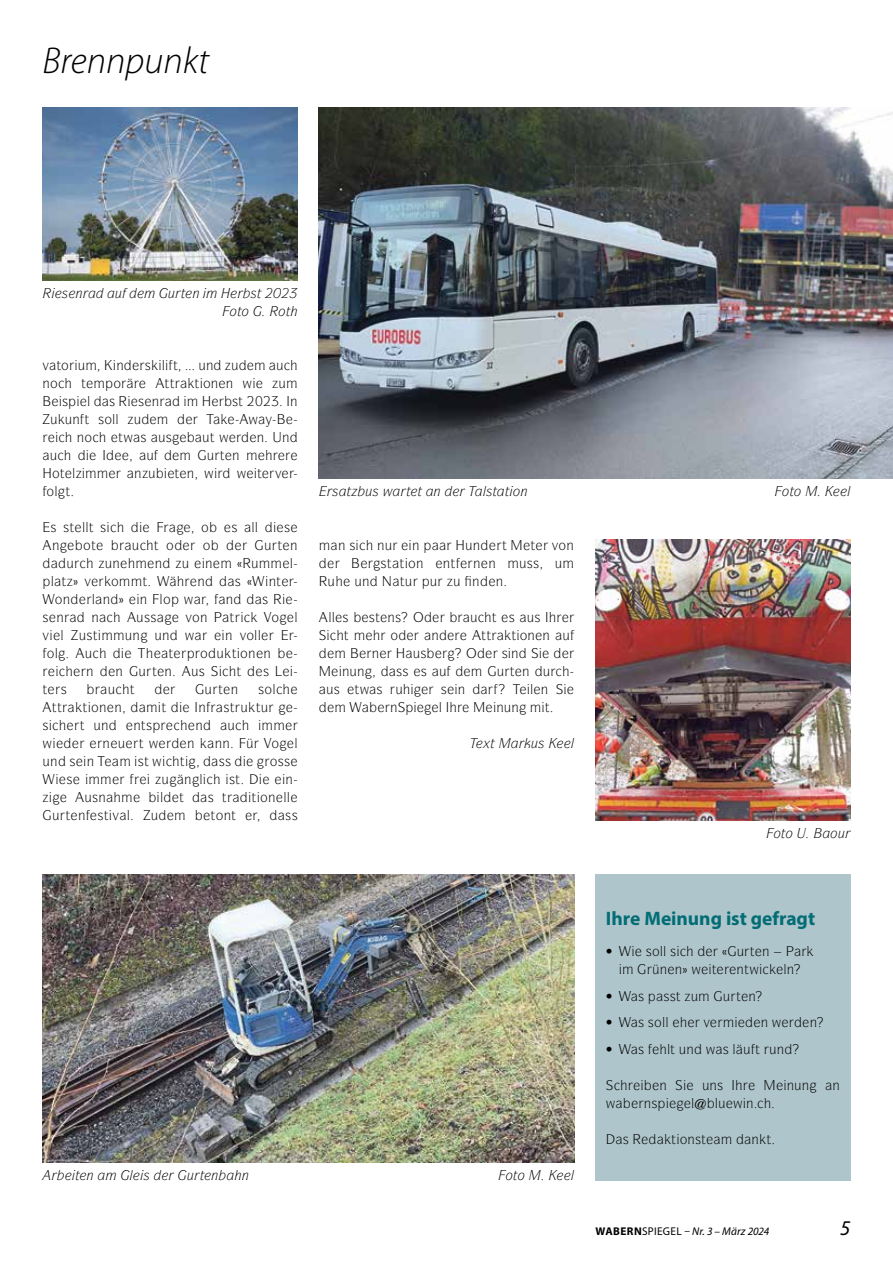
<style>
.page{position:relative;width:893px;height:1263px;background:#fff}
.page>*{position:absolute;margin:0;border:0;box-sizing:border-box;transform-origin:0 0}
.t1{font:italic 300 37.5px "Myriad Pro";color:#000}
.t2{font:italic 21px "Myriad Pro";color:#000}
.t3{font:700 19.5px "Myriad Pro";color:#036d75}
.t4{font:13.5px "ITC Symbol Std";color:#000}
.t5{font:italic 13.5px "ITC Symbol Std";color:#000}
.t6{font:italic 11.25px "Myriad Pro";letter-spacing:.01em;color:#000}
.s1{font-weight:700;font-style:normal}
.s2{font-style:normal}
</style>
<div class="page">
<div style="left:595px;top:874px;width:255px;height:306px;background:#aec5cb"></div>
<img style="left:43px;top:874px;width:531px;height:288px">
<img style="left:43px;top:107px;width:255px;height:173px">
<img style="left:319px;top:107px;width:574px;height:371px">
<img style="left:595px;top:539px;width:255px;height:281px">
<h1 class="t1" style="left:43px;top:41px;width:168px">Brennpunkt</h1>
<p class="t5" style="left:168px;top:285px;width:33px">◆▼■</p>
<p class="t5" style="left:221px;top:285px;width:42px">★ ▲▼</p>
<p class="t5" style="left:229px;top:303px;width:21px">□▼□</p>
<p class="t4" style="left:43px;top:357px;width:44px">❖▼□◆</p>
<p class="t4" style="left:116px;top:357px;width:63px">■ ▲●▼</p>
<p class="t4" style="left:195px;top:375px;width:40px">▼□■ ■</p>
<p class="t4" style="left:109px;top:393px;width:52px">▲ ▲ ■</p>
<p class="t4" style="left:202px;top:393px;width:43px">★ ▲▼</p>
<p class="t4" style="left:50px;top:411px;width:93px">◆ ◆■ ▼ ▲□●● ◆</p>
<p class="t4" style="left:118px;top:429px;width:55px">▼ ▲ ◆▲</p>
<p class="t4" style="left:207px;top:447px;width:35px">◆▼■</p>
<p class="t4" style="left:43px;top:465px;width:34px">★□▼ ●</p>
<p class="t4" style="left:47px;top:483px;width:25px">□● ▼</p>
<p class="t4" style="left:51px;top:519px;width:57px">▲ ▲▼ ●●▼ ▲</p>
<p class="t4" style="left:201px;top:519px;width:58px">□ ▲ ●●</p>
<p class="t4" style="left:52px;top:537px;width:45px">■ □▼</p>
<p class="t4" style="left:132px;top:537px;width:44px">◆ ▼ □</p>
<p class="t4" style="left:264px;top:537px;width:35px">◆▼■</p>
<p class="t4" style="left:66px;top:555px;width:55px">◆ ◆■</p>
<p class="t4" style="left:155px;top:555px;width:59px">■ ◆ ■</p>
<p class="t4" style="left:140px;top:591px;width:33px">■ ●□</p>
<p class="t4" style="left:91px;top:609px;width:9px">■</p>
<p class="t4" style="left:136px;top:609px;width:22px">◆▲▲</p>
<p class="t4" style="left:185px;top:609px;width:24px">❖□■</p>
<p class="t4" style="left:43px;top:627px;width:56px">❖ ● ◆▲▼</p>
<p class="t4" style="left:125px;top:627px;width:46px">◆■ ◆■</p>
<p class="t4" style="left:225px;top:627px;width:37px">■ ❖□●●</p>
<p class="t4" style="left:169px;top:645px;width:104px">▼ □◆▼□■■</p>
<p class="t4" style="left:86px;top:663px;width:87px">■ ■ ◆▼■</p>
<p class="t4" style="left:205px;top:681px;width:35px">◆▼■</p>
<p class="t4" style="left:258px;top:681px;width:19px">▲□●</p>
<p class="t4" style="left:83px;top:699px;width:41px">▼□■ ■</p>
<p class="t4" style="left:223px;top:699px;width:46px">▲▼ ◆ ▼◆</p>
<p class="t4" style="left:43px;top:717px;width:68px">▲ ▼ ◆■</p>
<p class="t4" style="left:133px;top:717px;width:20px">■▼▲</p>
<p class="t4" style="left:103px;top:735px;width:42px">■◆ ▼</p>
<p class="t4" style="left:187px;top:735px;width:68px">■ ■■ ✓</p>
<p class="t4" style="left:43px;top:753px;width:53px">◆■ ▲ ■</p>
<p class="t4" style="left:270px;top:753px;width:22px">□▲▲</p>
<p class="t4" style="left:162px;top:771px;width:43px">◆ ■●</p>
<p class="t4" style="left:286px;top:771px;width:9px">■</p>
<p class="t4" style="left:84px;top:789px;width:23px">◆▲■</p>
<p class="t4" style="left:252px;top:789px;width:40px">▼□■ ●●</p>
<p class="t4" style="left:52px;top:807px;width:80px">◆▼■ ▲▼❖●</p>
<p class="t4" style="left:211px;top:807px;width:27px">▼□■▼</p>
<p class="t5" style="left:332px;top:483px;width:48px">▲▼ ◆▲</p>
<p class="t5" style="left:406px;top:483px;width:36px">▼ ▼ ■</p>
<p class="t5" style="left:483px;top:483px;width:46px">●▲▼ ▼ □■</p>
<p class="t5" style="left:782px;top:483px;width:21px">□▼□</p>
<p class="t5" style="left:847px;top:483px;width:5px">●</p>
<p class="t4" style="left:412px;top:537px;width:9px">■</p>
<p class="t4" style="left:455px;top:537px;width:26px">★◆■</p>
<p class="t4" style="left:502px;top:537px;width:73px">▼ ▼ ❖□■</p>
<p class="t4" style="left:381px;top:555px;width:45px">▲▼ ▼□■</p>
<p class="t4" style="left:519px;top:555px;width:45px">◆▲▲ ◆</p>
<p class="t4" style="left:328px;top:573px;width:43px">◆ ◆■</p>
<p class="t4" style="left:430px;top:573px;width:75px">◆ ◆ ■ ■</p>
<p class="t4" style="left:328px;top:609px;width:22px">●● ▲</p>
<p class="t4" style="left:369px;top:609px;width:34px">▲▼ ■▲</p>
<p class="t4" style="left:470px;top:609px;width:72px">◆ ▼ ▲ ◆▲</p>
<p class="t4" style="left:431px;top:627px;width:9px">■</p>
<p class="t4" style="left:511px;top:627px;width:60px">▼□■ ■ ◆</p>
<p class="t4" style="left:372px;top:645px;width:56px">■ ★ ◆▲</p>
<p class="t4" style="left:342px;top:663px;width:24px">■◆■</p>
<p class="t4" style="left:396px;top:663px;width:52px">▲▲ ▲ ◆</p>
<p class="t4" style="left:497px;top:663px;width:55px">◆▼■ ◆</p>
<p class="t4" style="left:326px;top:681px;width:34px">◆▲ ▼</p>
<p class="t4" style="left:390px;top:699px;width:9px">■</p>
<p class="t4" style="left:439px;top:699px;width:5px">●</p>
<p class="t4" style="left:496px;top:699px;width:24px">■◆■</p>
<p class="t5" style="left:571px;top:735px;width:5px">●</p>
<p class="t5" style="left:773px;top:825px;width:21px">□▼□</p>
<h3 class="t3" style="left:606px;top:906px;width:211px">Ihre Meinung ist gefragt</h3>
<p class="t4" style="left:606px;top:943px;width:8px">•</p>
<p class="t4" style="left:646px;top:943px;width:32px">▲□●● ▲</p>
<p class="t4" style="left:737px;top:943px;width:35px">◆▼■</p>
<p class="t4" style="left:652px;top:961px;width:32px">✓■ ■</p>
<p class="t4" style="left:712px;top:961px;width:39px">▼ ■▼</p>
<p class="t4" style="left:783px;top:961px;width:12px">●■</p>
<p class="t4" style="left:663px;top:987px;width:36px">▲▲▼ ◆</p>
<p class="t4" style="left:723px;top:987px;width:35px">◆▼■</p>
<p class="t4" style="left:606px;top:1014px;width:64px">• ▲ ▲□●●</p>
<p class="t4" style="left:761px;top:1014px;width:9px">■</p>
<p class="t4" style="left:810px;top:1014px;width:9px">■</p>
<p class="t4" style="left:667px;top:1040px;width:28px">●▼ ◆■</p>
<p class="t4" style="left:723px;top:1040px;width:63px">▲ ● ◆▼ ◆■</p>
<p class="t4" style="left:659px;top:1076px;width:9px">■</p>
<p class="t4" style="left:702px;top:1076px;width:23px">◆■▲</p>
<p class="t4" style="left:787px;top:1076px;width:24px">■◆■</p>
<p class="t4" style="left:832px;top:1076px;width:9px">■</p>
<p class="t4" style="left:691px;top:1094px;width:36px">● ●◆</p>
<p class="t4" style="left:746px;top:1094px;width:9px">■</p>
<p class="t4" style="left:671px;top:1130px;width:36px">▼ □■▲▼</p>
<p class="t5" style="left:187px;top:1167px;width:33px">◆▼■</p>
<p class="t5" style="left:242px;top:1167px;width:9px">■</p>
<p class="t5" style="left:505px;top:1167px;width:21px">□▼□</p>
<p class="t5" style="left:571px;top:1167px;width:5px">●</p>
<p class="t6" style="left:595px;top:1225px;width:175px"><span class="s1">WABERN</span><span class="s2">SPIEGEL –</span> Nr. 3 – März 2024</p>
<h2 class="t2" style="left:840px;top:1215px;width:12px">5</h2>
</div>
